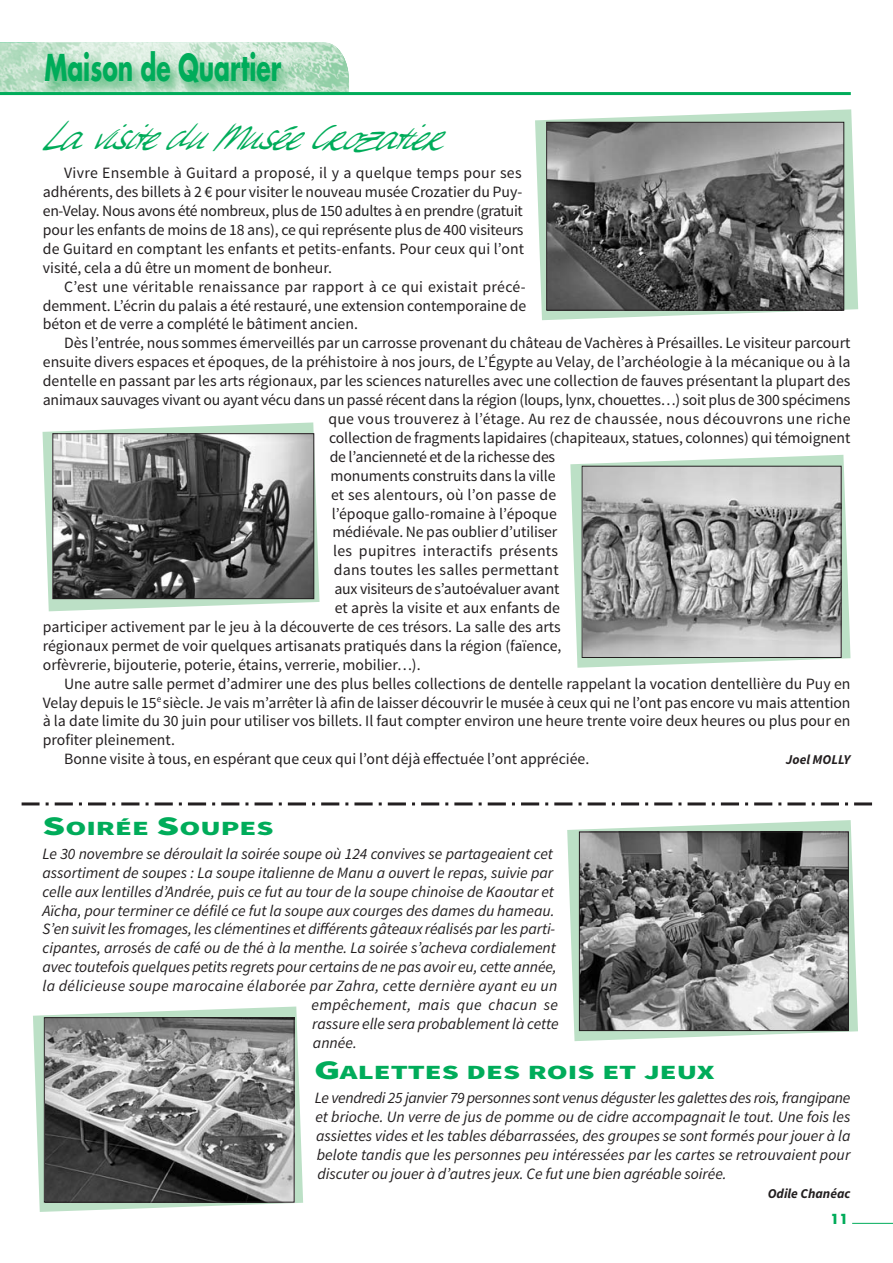
<style>
.page{position:relative;width:893px;height:1263px;background:#fff}
.page>*{position:absolute;margin:0;border:0;box-sizing:border-box;transform-origin:0 0}
.t1{font:700 36px "Futura";color:#00ac5a;scale:.65 1}
.t2{font:27px "Sweet Steeffie";color:#00ac5a}
.t3{font:900 20.25px "Source Sans Pro";color:#00ac5a;scale:1.5 1}
.t4{font:15.75px/18.9px "Source Sans Pro";color:#231f20}
.t5{font:italic 15.75px/18.9px "Source Sans Pro";color:#231f20;text-align:justify}
.t6{font:15.75px "Source Sans Pro";letter-spacing:.02em;color:#231f20}
.t7{font:italic 15.75px "Source Sans Pro";letter-spacing:.02em;color:#231f20}
.t8{font:italic 700 13.5px "Source Sans Pro";color:#231f20}
.t9{font:700 13.5px "Futura";color:#00ac5a}
.s1{font-size:27px}
</style>
<div class="page">
<img style="left:0;top:43px;width:35px;height:49px">
<img style="left:35px;top:42px;width:293px;height:1px">
<img style="left:35px;top:43px;width:314px;height:49px">
<hr style="left:0;top:92px;width:851px;height:3px;background:#00ac5a">
<hr style="left:852px;top:1223px;width:41px;height:1px;background:#00ac5a">
<svg style="left:535px;top:109px;width:323px;height:211px;fill:#bce0c6"></svg>
<img style="left:548px;top:124px;width:294px;height:184px">
<div style="left:546px;top:122px;width:298px;height:188px;border:1px solid #231f20"></div>
<svg style="left:570px;top:455px;width:280px;height:213px;fill:#bce0c6"></svg>
<img style="left:584px;top:468px;width:255px;height:188px">
<div style="left:582px;top:466px;width:259px;height:192px;border:1px solid #231f20"></div>
<svg style="left:43px;top:422px;width:276px;height:189px;fill:#bce0c6"></svg>
<img style="left:54px;top:435px;width:258px;height:162px">
<div style="left:52px;top:433px;width:262px;height:166px;border:1px solid #231f20"></div>
<svg style="left:567px;top:820px;width:291px;height:221px;fill:#bce0c6"></svg>
<img style="left:581px;top:833px;width:266px;height:196px">
<div style="left:579px;top:831px;width:270px;height:200px;border:1px solid #231f20"></div>
<svg style="left:33px;top:1006px;width:270px;height:206px;fill:#bce0c6"></svg>
<img style="left:46px;top:1019px;width:246px;height:181px">
<div style="left:44px;top:1017px;width:250px;height:185px;border:1px solid #231f20"></div>
<svg style="left:45px;top:802px;width:804px;height:3px"></svg>
<hr style="left:22px;top:802px;width:18px;height:3px;background:#231f20">
<hr style="left:854px;top:802px;width:18px;height:3px;background:#231f20">
<h1 class="t1" style="left:44px;top:51px;width:366px">Maison de Quartier</h1>
<h2 class="t2" style="left:43px;top:128px;width:399px">La visite du Musée Crozatier</h2>
<p class="t4" style="left:43px;top:165px;width:483px;text-indent:21px">Vivre Ensemble à Guitard a proposé, il y a quelque temps pour ses adhérents, des billets à 2 € pour visiter le nouveau musée Crozatier du Puy&shy;en-Velay. Nous avons été nombreux, plus de 150 adultes à en prendre (gratuit pour les enfants de moins de 18 ans), ce qui représente plus de 400 visiteurs de Guitard en comptant les enfants et petits-enfants. Pour ceux qui l’ont visité, cela a dû être un moment de bonheur.</p>
<p class="t4" style="left:43px;top:278px;width:485px;text-align:justify;text-indent:21px">C’est une véritable renaissance par rapport à ce qui existait précé&shy;demment. L’écrin du palais a été restauré, une extension contemporaine de béton et de verre a complété le bâtiment ancien.</p>
<p class="t4" style="left:64px;top:335px;width:788px">Dès l’entrée, nous sommes émerveillés par un carrosse provenant du château de Vachères à Présailles. Le visiteur parcourt</p>
<p class="t4" style="left:43px;top:354px;width:809px">ensuite divers espaces et époques, de la préhistoire à nos jours, de L’Égypte au Velay, de l’archéologie à la mécanique ou à la</p>
<p class="t4" style="left:43px;top:373px;width:809px">dentelle en passant par les arts régionaux, par les sciences naturelles avec une collection de fauves présentant la plupart des</p>
<p class="t4" style="left:43px;top:392px;width:809px">animaux sauvages vivant ou ayant vécu dans un passé récent dans la région (loups, lynx, chouettes…) soit plus de 300 spécimens</p>
<p class="t6" style="left:328px;top:413px;width:524px">que vous trouverez à l’étage. Au rez de chaussée, nous découvrons une riche</p>
<p class="t4" style="left:329px;top:430px;width:523px">collection de fragments lapidaires (chapiteaux, statues, colonnes) qui témoignent</p>
<p class="t4" style="left:330px;top:448px;width:227px">de l’ancienneté et de la richesse des</p>
<p class="t4" style="left:330px;top:467px;width:227px">monuments construits dans la ville</p>
<p class="t6" style="left:331px;top:488px;width:227px">et ses alentours, où l’on passe de</p>
<p class="t4" style="left:332px;top:505px;width:227px">l’époque gallo-romaine à l’époque</p>
<p class="t4" style="left:332px;top:524px;width:227px">médiévale. Ne pas oublier d’utiliser</p>
<p class="t6" style="left:333px;top:545px;width:227px">les pupitres interactifs présents</p>
<p class="t4" style="left:334px;top:562px;width:227px">dans toutes les salles permettant</p>
<p class="t4" style="left:334px;top:581px;width:227px">aux visiteurs de s’autoévaluer avant</p>
<p class="t4" style="left:335px;top:600px;width:227px">et après la visite et aux enfants de</p>
<p class="t4" style="left:43px;top:619px;width:519px">participer activement par le jeu à la découverte de ces trésors. La salle des arts</p>
<p class="t4" style="left:43px;top:637px;width:520px">régionaux permet de voir quelques artisanats pratiqués dans la région (faïence,</p>
<p class="t4" style="left:43px;top:656px;width:379px">orfèvrerie, bijouterie, poterie, étains, verrerie, mobilier…).</p>
<p class="t4" style="left:64px;top:675px;width:788px">Une autre salle permet d’admirer une des plus belles collections de dentelle rappelant la vocation dentellière du Puy en</p>
<p class="t4" style="left:43px;top:694px;width:809px">Velay depuis le 15<sup>e</sup> siècle. Je vais m’arrêter là afin de laisser découvrir le musée à ceux qui ne l’ont pas encore vu mais attention</p>
<p class="t4" style="left:43px;top:713px;width:809px">à la date limite du 30 juin pour utiliser vos billets. Il faut compter environ une heure trente voire deux heures ou plus pour en</p>
<p class="t4" style="left:43px;top:732px;width:134px">profiter pleinement.</p>
<p class="t4" style="left:64px;top:751px;width:527px">Bonne visite à tous, en espérant que ceux qui l’ont déjà effectuée l’ont appréciée.</p>
<p class="t8" style="left:786px;top:755px;width:66px">Joel MOLLY</p>
<p class="t3" style="left:43px;top:816px;width:156px"><span class="s1">S</span>OIRÉE <span class="s1">S</span>OUPES</p>
<p class="t5" style="left:43px;top:845px;width:512px">Le 30 novembre se déroulait la soirée soupe où 124 convives se partageaient cet</p>
<p class="t5" style="left:43px;top:864px;width:512px">assortiment de soupes : La soupe italienne de Manu a ouvert le repas, suivie par</p>
<p class="t5" style="left:43px;top:883px;width:513px">celle aux lentilles d’Andrée, puis ce fut au tour de la soupe chinoise de Kaoutar et</p>
<p class="t5" style="left:43px;top:902px;width:514px">Aïcha, pour terminer ce défilé ce fut la soupe aux courges des dames du hameau.</p>
<p class="t5" style="left:43px;top:921px;width:514px">S’en suivit les fromages, les clémentines et différents gâteaux réalisés par les parti-</p>
<p class="t5" style="left:43px;top:940px;width:515px">cipantes, arrosés de café ou de thé à la menthe. La soirée s’acheva cordialement</p>
<p class="t5" style="left:43px;top:959px;width:516px">avec toutefois quelques petits regrets pour certains de ne pas avoir eu, cette année,</p>
<p class="t7" style="left:43px;top:980px;width:516px">la délicieuse soupe marocaine élaborée par Zahra, cette dernière ayant eu un</p>
<p class="t7" style="left:312px;top:999px;width:248px">empêchement, mais que chacun se</p>
<p class="t5" style="left:312px;top:1016px;width:248px">rassure elle sera probablement là cette</p>
<p class="t5" style="left:313px;top:1034px;width:45px">année.</p>
<p class="t3" style="left:314px;top:1060px;width:269px"><span class="s1">G</span>ALETTES DES ROIS ET JEUX</p>
<p class="t5" style="left:315px;top:1090px;width:537px">Le vendredi 25 janvier 79 personnes sont venus déguster les galettes des rois, frangipane et brioche. Un verre de jus de pomme ou de cidre accompagnait le tout. Une fois les assiettes vides et les tables débarrassées, des groupes se sont formés pour jouer à la belote tandis que les personnes peu intéressées par les cartes se retrouvaient pour discuter ou jouer à d’autres jeux. Ce fut une bien agréable soirée.</p>
<p class="t8" style="left:768px;top:1188px;width:84px">Odile Chanéac</p>
<p class="t9" style="left:830px;top:1213px;width:20px">11</p>
</div>
